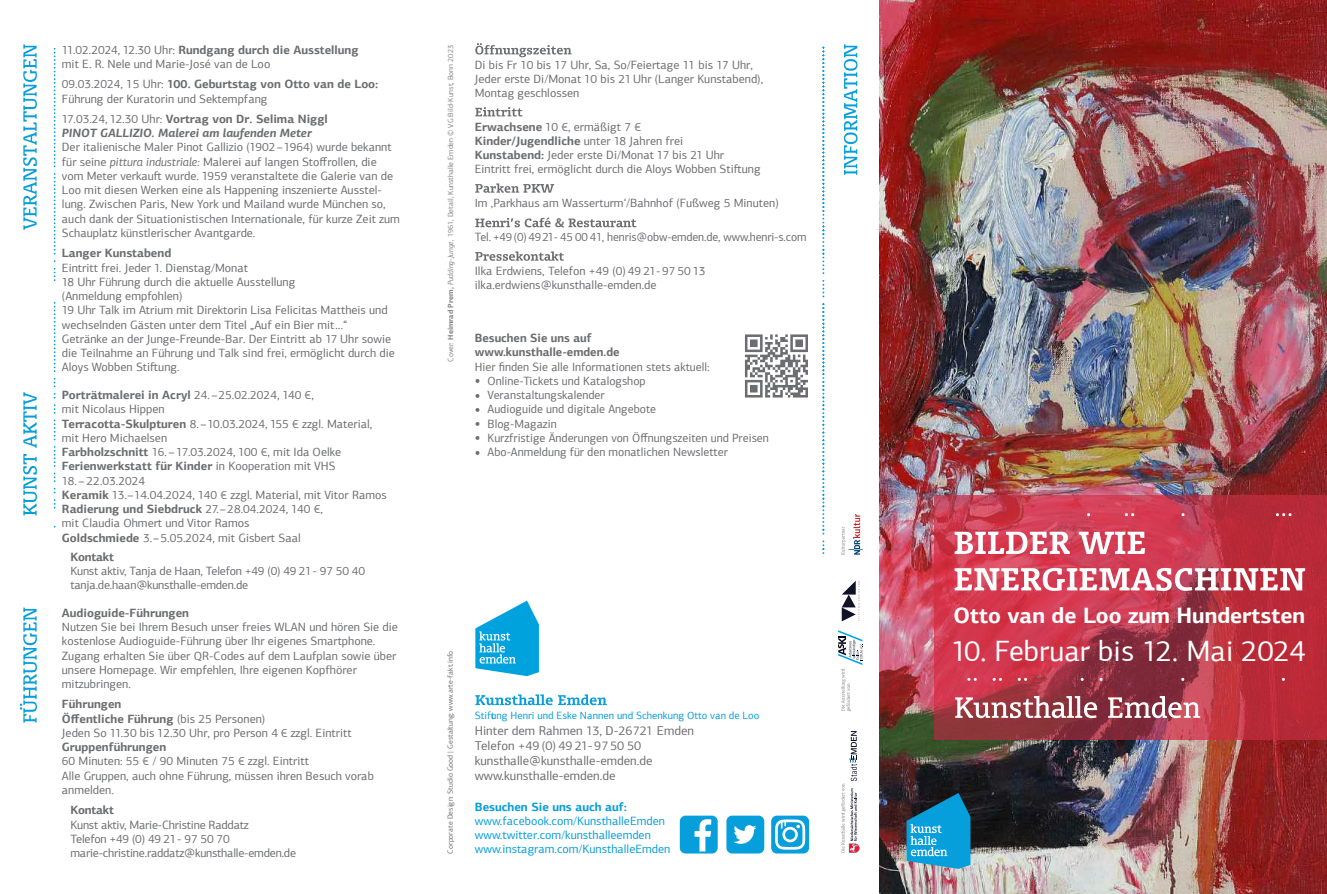
<style>
.page{position:relative;width:1327px;height:894px;background:#fff}
.page>*{position:absolute;margin:0;border:0;box-sizing:border-box;transform-origin:0 0}
.t1{font:29.4px "Agora Sans Pro PF";color:#fff}
.t2{font:700 22.2px "Agora Sans Pro PF";color:#fff}
.t3{font:12.75px/15px "Agora Sans Pro PF";color:#6c6d70}
.t4{font:700 12.75px "Agora Sans Pro PF";color:#6c6d70}
.t5{font:12px/14.2px "Agora Sans Pro PF";color:#6c6d70}
.t6{font:12px/14.2px "Agora Sans Pro PF";letter-spacing:-.02em;color:#6c6d70}
.t7{font:12px/14.2px "Agora Sans Pro PF";color:#069edb}
.t8{font:700 12px/14.2px "Agora Sans Pro PF";color:#6c6d70}
.t9{font:italic 700 12px/14.2px "Agora Sans Pro PF";color:#6c6d70}
.t10{font:700 12px "Agora Sans Pro PF";color:#069edb}
.t11{font:700 12px "Agora Sans Pro PF";letter-spacing:-.02em;color:#6c6d70}
.t12{font:10.5px "Agora Sans Pro PF";color:#069edb}
.t13{font:7.5px "Agora Sans Pro PF";color:#838085}
.t14{font:7.5px "Agora Sans Pro PF";color:#6c6d70}
.s1{font-weight:700}
.s2{font-weight:400;font-style:normal}
.s3{font-style:normal}
.s4{font-style:italic}
.s5{font-size:18px}
</style>
<div class="page">
<img style="left:879px;top:0;width:448px;height:893px">
<svg style="left:934px;top:495px;width:393px;height:244px;background:#bb3546"></svg>
<svg style="left:955px;top:695px;width:142px;height:23px"></svg>
<svg style="left:1108px;top:695px;width:92px;height:23px"></svg>
<svg style="left:954px;top:531px;width:116px;height:22px"></svg>
<svg style="left:1079px;top:531px;width:66px;height:22px"></svg>
<svg style="left:954px;top:567px;width:351px;height:23px"></svg>
<svg style="left:956px;top:513px;width:349px;height:3px"></svg>
<svg style="left:956px;top:677px;width:349px;height:3px"></svg>
<svg style="left:906px;top:792px;width:64px;height:76px;background:#238bb6"></svg>
<svg style="left:745px;top:334px;width:63px;height:63px"></svg>
<div style="left:680px;top:815px;width:38px;height:38px;background:#069edb;border-radius:6px"></div>
<svg style="left:694px;top:819px;width:17px;height:32px"></svg>
<div style="left:726px;top:815px;width:38px;height:38px;background:#069edb;border-radius:6px"></div>
<svg style="left:733px;top:825px;width:23px;height:18px"></svg>
<div style="left:771px;top:815px;width:38px;height:38px;background:#069edb;border-radius:6px"></div>
<svg style="left:775px;top:819px;width:30px;height:30px"></svg>
<svg style="left:475px;top:43px;width:97px;height:14px"></svg>
<svg style="left:475px;top:107px;width:47px;height:9px"></svg>
<svg style="left:475px;top:183px;width:79px;height:10px"></svg>
<svg style="left:475px;top:217px;width:76px;height:10px"></svg>
<svg style="left:568px;top:218px;width:68px;height:9px"></svg>
<svg style="left:475px;top:251px;width:89px;height:10px"></svg>
<svg style="left:475px;top:600px;width:64px;height:76px"></svg>
<svg style="left:822px;top:46px;width:2px;height:508px"></svg>
<svg style="left:475px;top:694px;width:132px;height:11px"></svg>
<svg style="left:844px;top:44px;width:13px;height:131px"></svg>
<svg style="left:54px;top:47px;width:2px;height:481px"></svg>
<svg style="left:23px;top:454px;width:14px;height:61px"></svg>
<svg style="left:23px;top:392px;width:14px;height:55px"></svg>
<svg style="left:20px;top:607px;width:17px;height:115px"></svg>
<svg style="left:23px;top:44px;width:14px;height:186px"></svg>
<svg style="left:838px;top:630px;width:25px;height:81px"></svg>
<svg style="left:842px;top:581px;width:18px;height:40px"></svg>
<svg style="left:841px;top:513px;width:22px;height:41px"></svg>
<svg style="left:841px;top:731px;width:18px;height:121px"></svg>
<p class="t5" style="left:62px;top:44px;width:298px">11.02.2024, 12.30 Uhr: <span class="s1">Rundgang durch die Ausstellung </span>mit E. R. Nele und Marie-José van de Loo</p>
<p class="t5" style="left:62px;top:78px;width:318px">09.03.2024, 15 Uhr: <span class="s1">100. Geburtstag von Otto van de Loo:<br></span>Führung der Kuratorin und Sektempfang</p>
<p class="t9" style="left:62px;top:113px;width:267px"><span class="s2">17.03.24, 12.30 Uhr:</span> <span class="s3">Vortrag von Dr. Selima Niggl<br></span>PINOT GALLIZIO. Malerei am laufenden Meter</p>
<p class="t5" style="left:62px;top:141px;width:339px">Der italienische Maler Pinot Gallizio (1902 – 1964) wurde bekannt für seine <span class="s4">pittura industriale:</span> Malerei auf langen Stoffrollen, die vom Meter verkauſt wurde. 1959 veranstaltete die Galerie van de Loo mit diesen Werken eine als Happening inszenierte Ausstel&shy;lung. Zwischen Paris, New York und Mailand wurde München so, auch dank der Situationistischen Internationale, für kurze Zeit zum Schauplatz künstlerischer Avantgarde.</p>
<p class="t8" style="left:62px;top:247px;width:111px">Langer Kunstabend</p>
<p class="t5" style="left:62px;top:261px;width:334px">Eintritt frei. Jeder 1. Dienstag/Monat<br>18 Uhr Führung durch die aktuelle Ausstellung<br>(Anmeldung empfohlen)<br>19 Uhr Talk im Atrium mit Direktorin Lisa Felicitas Mattheis und wechselnden Gästen unter dem Titel „Auf ein Bier mit…“ Getränke an der Junge-Freunde-Bar. Der Eintritt ab 17 Uhr sowie die Teilnahme an Führung und Talk sind frei, ermöglicht durch die Aloys Wobben Stiſtung.</p>
<p class="t5" style="left:62px;top:389px;width:312px"><span class="s1">Porträtmalerei in Acryl</span> 24. – 25.02.2024, 140 €,<br>mit Nicolaus Hippen<br><span class="s1">Terracotta-Skulpturen</span> 8. – 10.03.2024, 155 € zzgl. Material, mit Hero Michaelsen<br><span class="s1">Farbholzschnitt</span> 16. – 17.03.2024, 100 €, mit Ida Oelke <span class="s1">Ferienwerkstatt für Kinder</span> in Kooperation mit VHS</p>
<p class="t5" style="left:62px;top:474px;width:326px">18. – 22.03.2024<br><span class="s1">Keramik</span> 13. – 14.04.2024, 140 € zzgl. Material, mit Vitor Ramos <span class="s1">Radierung und Siebdruck</span> 27. – 28.04.2024, 140 €,<br>mit Claudia Ohmert und Vitor Ramos<br><span class="s1">Goldschmiede</span> 3. – 5.05.2024, mit Gisbert Saal</p>
<p class="t11" style="left:70px;top:551px;width:45px">Kontakt</p>
<p class="t6" style="left:70px;top:564px;width:296px">Kunst aktiv, Tanja de Haan, Telefon +49 (0) 49 21- 97 50 40 tanja.de.haan@kunsthalle-emden.de</p>
<p class="t8" style="left:62px;top:606px;width:129px">Audioguide-Führungen</p>
<p class="t5" style="left:62px;top:620px;width:337px">Nutzen Sie bei Ihrem Besuch unser freies WLAN und hören Sie die kostenlose Audioguide-Führung über Ihr eigenes Smartphone.<br>Zugang erhalten Sie über QR-Codes auf dem Laufplan sowie über unsere Homepage. Wir empfehlen, Ihre eigenen Kopfhörer mitzubringen.</p>
<p class="t5" style="left:62px;top:698px;width:291px"><span class="s1">Führungen<br>Öffentliche Führung</span> (bis 25 Personen)<br>Jeden So 11.30 bis 12.30 Uhr, pro Person 4 € zzgl. Eintritt</p>
<p class="t8" style="left:62px;top:740px;width:106px">Gruppenführungen</p>
<p class="t5" style="left:62px;top:755px;width:313px">60 Minuten: 55 € / 90 Minuten 75 € zzgl. Eintritt<br>Alle Gruppen, auch ohne Führung, müssen ihren Besuch vorab anmelden.</p>
<p class="t11" style="left:70px;top:805px;width:45px">Kontakt</p>
<p class="t6" style="left:70px;top:818px;width:227px">Kunst aktiv, Marie-Christine Raddatz<br>Telefon +49 (0) 49 21- 97 50 70 marie-christine.raddatz@kunsthalle-emden.de</p>
<p class="t13" style="left:447px;top:361px;width:318px;rotate:-90deg">Cover: <span class="s1">Heimrad Prem,</span> <span class="s4">Pudding-Junge,</span> 1961, Detail, Kunsthalle Emden © VG Bild-Kunst, Bonn 2023</p>
<p class="t5" style="left:475px;top:58px;width:290px">Di bis Fr 10 bis 17 Uhr, Sa, So/Feiertage 11 bis 17 Uhr,<br>Jeder erste Di/Monat 10 bis 21 Uhr (Langer Kunstabend),<br>Montag geschlossen</p>
<p class="t5" style="left:475px;top:120px;width:287px"><span class="s1">Erwachsene</span> 10 €, ermäßigt 7 €<br><span class="s1">Kinder/Jugendliche</span> unter 18 Jahren frei<br><span class="s1">Kunstabend:</span> Jeder erste Di/Monat 17 bis 21 Uhr Eintritt frei, ermöglicht durch die Aloys Wobben Stiſtung</p>
<p class="t5" style="left:475px;top:197px;width:305px">Im ,Parkhaus am Wasserturm‘/Bahnhof (Fußweg 5 Minuten)</p>
<p class="t4" style="left:555px;top:217px;width:12px">&amp;</p>
<p class="t5" style="left:475px;top:231px;width:333px">Tel. +49 (0) 4921- 45 00 41, henris@obw-emden.de, www.henri-s.com</p>
<p class="t5" style="left:475px;top:265px;width:232px">Ilka Erdwiens, Telefon +49 (0) 49 21-97 50 13 ilka.erdwiens@kunsthalle-emden.de</p>
<p class="t8" style="left:475px;top:332px;width:146px">Besuchen Sie uns auf www.kunsthalle-emden.de</p>
<p class="t5" style="left:475px;top:360px;width:236px">Hier finden Sie alle Informationen stets aktuell:</p>
<p class="t5" style="left:475px;top:374px;width:172px"><span class="s5">•</span> Online-Tickets und Katalogshop</p>
<p class="t5" style="left:475px;top:389px;width:131px"><span class="s5">•</span> Veranstaltungskalender</p>
<p class="t5" style="left:475px;top:403px;width:183px"><span class="s5">•</span> Audioguide und digitale Angebote</p>
<p class="t5" style="left:475px;top:417px;width:84px"><span class="s5">•</span> Blog-Magazin</p>
<p class="t5" style="left:475px;top:431px;width:296px"><span class="s5">•</span> Kurzfristige Änderungen von Öffnungszeiten und Preisen</p>
<p class="t5" style="left:475px;top:446px;width:255px"><span class="s5">•</span> Abo-Anmeldung für den monatlichen Newsletter</p>
<p class="t14" style="left:447px;top:853px;width:204px;rotate:-90deg">Corporate Design: Studio Good | Gestaltung: www.arte-fakt.info</p>
<p class="t12" style="left:475px;top:710px;width:286px">Stiftung Henri und Eske Nannen und Schenkung Otto van de Loo</p>
<p class="t3" style="left:475px;top:724px;width:221px">Hinter dem Rahmen 13, D-26721 Emden<br>Telefon +49 (0) 49 21- 97 50 50 kunsthalle@kunsthalle-emden.de www.kunsthalle-emden.de</p>
<p class="t10" style="left:475px;top:801px;width:154px">Besuchen Sie uns auch auf:</p>
<p class="t7" style="left:475px;top:814px;width:197px">www.facebook.com/KunsthalleEmden www.twitter.com/kunsthalleemden www.instagram.com/KunsthalleEmden</p>
<h2 class="t2" style="left:953px;top:606px;width:353px">Otto van de Loo zum Hundertsten</h2>
<h1 class="t1" style="left:951px;top:638px;width:356px">10. Februar bis 12. Mai 2024</h1>
</div>
